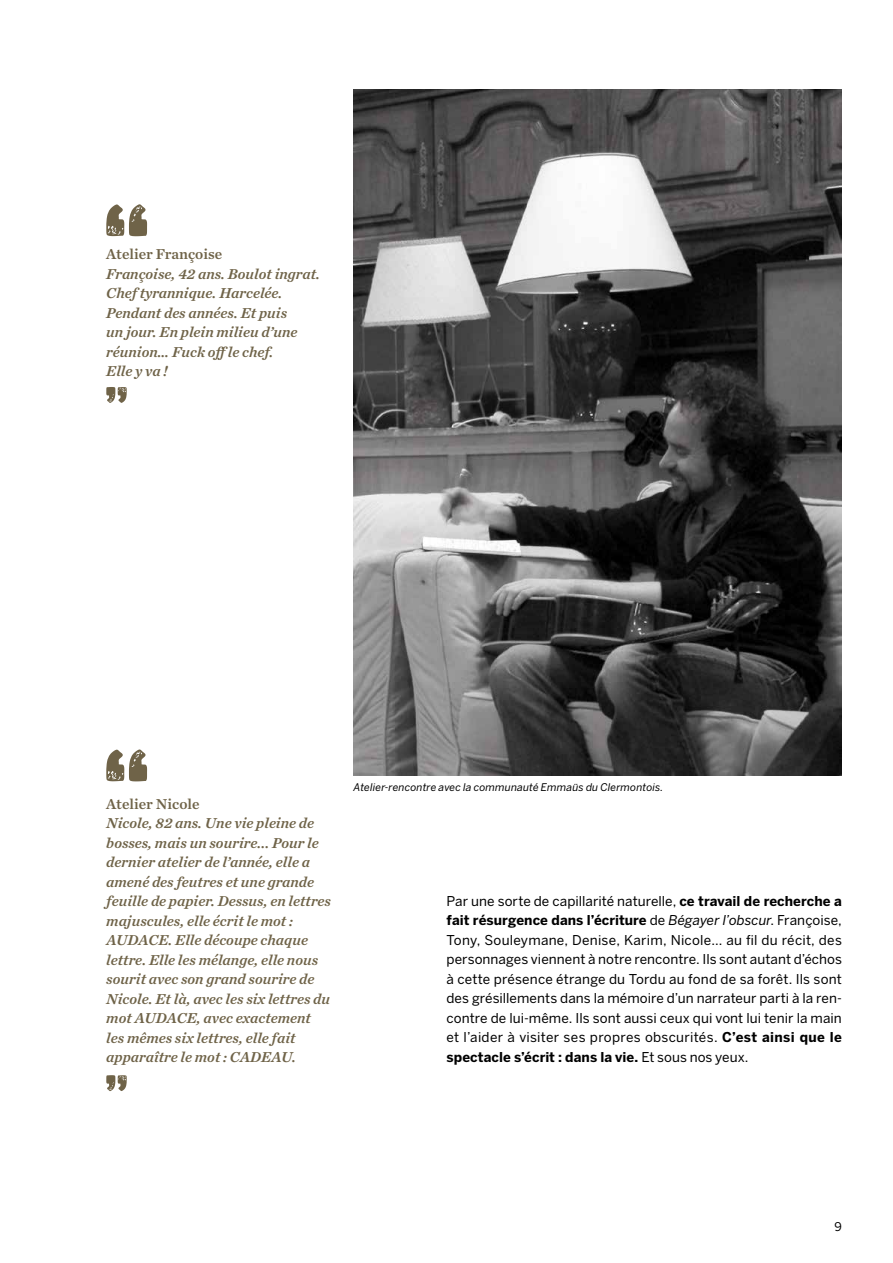
<style>
.page{position:relative;width:893px;height:1263px;background:#fff}
.page>*{position:absolute;margin:0;border:0;box-sizing:border-box;transform-origin:0 0}
.t1{font:italic 15px/19.5px "Chronicle Text G1 Semi";color:#6f6348}
.t2{font:15px "Chronicle Text G1 Semi";color:#6f6348}
.t3{font:13.5px/19.5px "Benton Sans";letter-spacing:.02em;color:#000;text-align:justify}
.t4{font:12px "Benton Sans";color:#000}
.t5{font:italic 10.5px "Benton Sans";letter-spacing:.01em;color:#000}
.s1{font-weight:700}
.s2{font-style:italic}
</style>
<div class="page">
<img style="left:354px;top:89px;width:488px;height:686px">
<svg style="left:106px;top:204px;width:41px;height:32px"></svg>
<svg style="left:106px;top:749px;width:41px;height:32px"></svg>
<svg style="left:106px;top:387px;width:21px;height:16px"></svg>
<svg style="left:106px;top:1075px;width:21px;height:16px"></svg>
<p class="t2" style="left:106px;top:243px;width:118px">Atelier Françoise</p>
<p class="t1" style="left:106px;top:263px;width:215px">Françoise, 42 ans. Boulot ingrat.<br>Chef tyrannique. Harcelée.<br>Pendant des années. Et puis<br>un jour. En plein milieu d’une réunion… Fuck off le chef.<br>Elle y va !</p>
<p class="t2" style="left:106px;top:792px;width:95px">Atelier Nicole</p>
<p class="t1" style="left:106px;top:812px;width:226px">Nicole, 82 ans. Une vie pleine de bosses, mais un sourire... Pour le dernier atelier de l’année, elle a amené des feutres et une grande feuille de papier. Dessus, en lettres majuscules, elle écrit le mot :<br>AUDACE. Elle découpe chaque lettre. Elle les mélange, elle nous sourit avec son grand sourire de<br>Nicole. Et là, avec les six lettres du mot AUDACE, avec exactement les mêmes six lettres, elle fait apparaître le mot : CADEAU.</p>
<p class="t5" style="left:354px;top:781px;width:311px">Atelier-rencontre avec la communauté Emmaüs du Clermontois.</p>
<p class="t3" style="left:446px;top:891px;width:397px">Par une sorte de capillarité naturelle, <span class="s1">ce travail de recherche a fait résurgence dans l’écriture</span> de <span class="s2">Bégayer l’obscur</span>. Françoise, Tony, Souleymane, Denise, Karim, Nicole… au fil du récit, des personnages viennent à notre rencontre. Ils sont autant d’échos à cette présence étrange du Tordu au fond de sa forêt. Ils sont des grésillements dans la mémoire d’un narrateur parti à la ren&shy;contre de lui-même. Ils sont aussi ceux qui vont lui tenir la main et l’aider à visiter ses propres obscurités. <span class="s1">C’est ainsi que le spectacle s’écrit : dans la vie.</span> Et sous nos yeux.</p>
<p class="t4" style="left:834px;top:1219px;width:9px">9</p>
</div>
